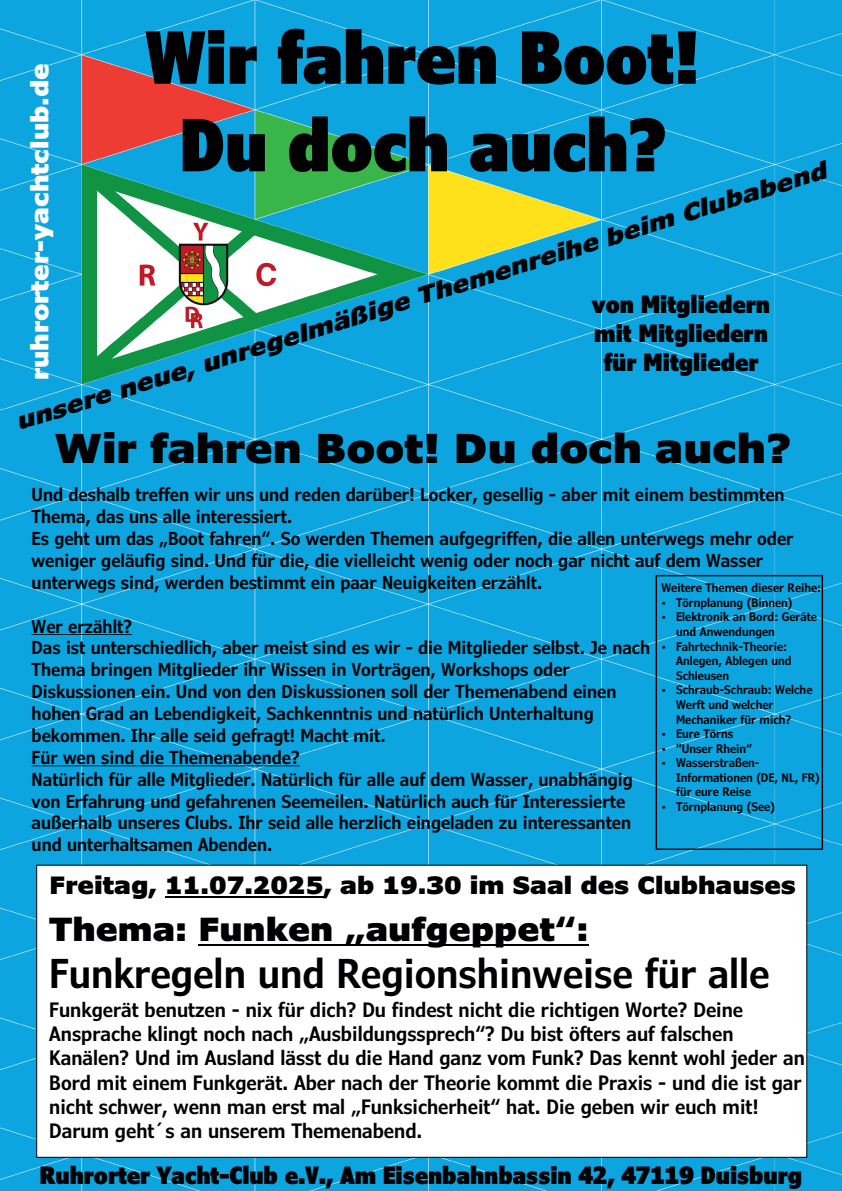
<style>
.page{position:relative;width:842px;height:1191px;background:#fff}
.page>*{position:absolute;margin:0;border:0;box-sizing:border-box;transform-origin:0 0}
.t1{font:900 condensed 72px/87.5px "Verdana Pro";color:#000002;text-align:center}
.t2{font:600 condensed 40px "Verdana Pro";color:#000002}
.t3{font:900 40px "Verdana Pro";color:#000002}
.t4{font:900 32px "Verdana Pro";color:#000002}
.t5{font:900 condensed 24px/29.2px "Verdana Pro";color:#000002;text-align:center}
.t6{font:900 24px "Verdana Pro";color:#000002}
.t7{font:900 24px "Verdana Pro";color:#fff}
.t8{font:italic 900 23.2px "Verdana Pro";color:#000002;scale:1.07 1}
.t9{font:600 condensed 20px/24.3px "Verdana Pro";color:#000002}
.t10{font:600 condensed 18px/21.9px "Verdana Pro";color:#000002}
.t11{font:600 condensed 12px/14.6px "Verdana Pro";color:#000002}
</style>
<div class="page">
<img style="left:0;top:0;width:842px;height:1191px">
<svg style="left:36px;top:864px;width:771px;height:293px"></svg>
<hr style="left:32px;top:634px;width:100px;height:1px;background:#000002">
<hr style="left:32px;top:765px;width:268px;height:1px;background:#000002">
<hr style="left:165px;top:896px;width:158px;height:1px;background:#000002">
<hr style="left:198px;top:944px;width:390px;height:1px;background:#000002">
<div style="left:656px;top:575px;width:167px;height:275px;border:1px solid #000002"></div>
<h1 class="t1" style="left:145px;top:20px;width:556px">Wir fahren Boot!<br>Du doch auch?</h1>
<h3 class="t7" style="left:30px;top:380px;width:319px;rotate:-90deg">ruhrorter-yachtclub.de</h3>
<p class="t8" style="left:13px;top:411px;width:794px;rotate:-17deg">unsere neue, unregelmäßige Themenreihe beim Clubabend</p>
<h3 class="t5" style="left:592px;top:292px;width:180px">von Mitgliedern mit Mitgliedern für Mitglieder</h3>
<h2 class="t3" style="left:55px;top:432px;width:738px">Wir fahren Boot! Du doch auch?</h2>
<p class="t10" style="left:32px;top:485px;width:763px">Und deshalb treffen wir uns und reden darüber! Locker, gesellig - aber mit einem bestimmten Thema, das uns alle interessiert.<br>Es geht um das „Boot fahren“. So werden Themen aufgegriffen, die allen unterwegs mehr oder weniger geläufig sind. Und für die, die vielleicht wenig oder noch gar nicht auf dem Wasser unterwegs sind, werden bestimmt ein paar Neuigkeiten erzählt.</p>
<p class="t10" style="left:32px;top:616px;width:620px">Wer erzählt?<br>Das ist unterschiedlich, aber meist sind es wir - die Mitglieder selbst. Je nach Thema bringen Mitglieder ihr Wissen in Vorträgen, Workshops oder Diskussionen ein. Und von den Diskussionen soll der Themenabend einen hohen Grad an Lebendigkeit, Sachkenntnis und natürlich Unterhaltung bekommen. Ihr alle seid gefragt! Macht mit.<br>Für wen sind die Themenabende?<br>Natürlich für alle Mitglieder. Natürlich für alle auf dem Wasser, unabhängig von Erfahrung und gefahrenen Seemeilen. Natürlich auch für Interessierte außerhalb unseres Clubs. Ihr seid alle herzlich eingeladen zu interessanten und unterhaltsamen Abenden.</p>
<h3 class="t6" style="left:49px;top:876px;width:748px">Freitag, 11.07.2025, ab 19.30 im Saal des Clubhauses</h3>
<h3 class="t4" style="left:49px;top:916px;width:541px">Thema: Funken „aufgeppet“:</h3>
<h2 class="t2" style="left:49px;top:957px;width:722px">Funkregeln und Regionshinweise für alle</h2>
<p class="t9" style="left:49px;top:999px;width:757px">Funkgerät benutzen - nix für dich? Du findest nicht die richtigen Worte? Deine Ansprache klingt noch nach „Ausbildungssprech“? Du bist öfters auf falschen Kanälen? Und im Ausland lässt du die Hand ganz vom Funk? Das kennt wohl jeder an Bord mit einem Funkgerät. Aber nach der Theorie kommt die Praxis - und die ist gar nicht schwer, wenn man erst mal „Funksicherheit“ hat. Die geben wir euch mit!<br>Darum geht´s an unserem Themenabend.</p>
<p class="t11" style="left:676px;top:581px;width:147px;text-indent:-15px">Weitere Themen dieser Reihe:<br>Törnplanung (Binnen)<br>Elektronik an Bord: Geräte und Anwendungen<br>Fahrtechnik-Theorie:<br>Anlegen, Ablegen und<br>Schleusen<br>Schraub-Schraub: Welche<br>Werft und welcher<br>Mechaniker für mich?<br>Eure Törns<br>"Unser Rhein“<br>Wasserstraßen-<br>Informationen (DE, NL, FR) für eure Reise<br>Törnplanung (See)</p>
<h3 class="t5" style="left:40px;top:1162px;width:764px">Ruhrorter Yacht-Club e.V., Am Eisenbahnbassin 42, 47119 Duisburg</h3>
</div>
